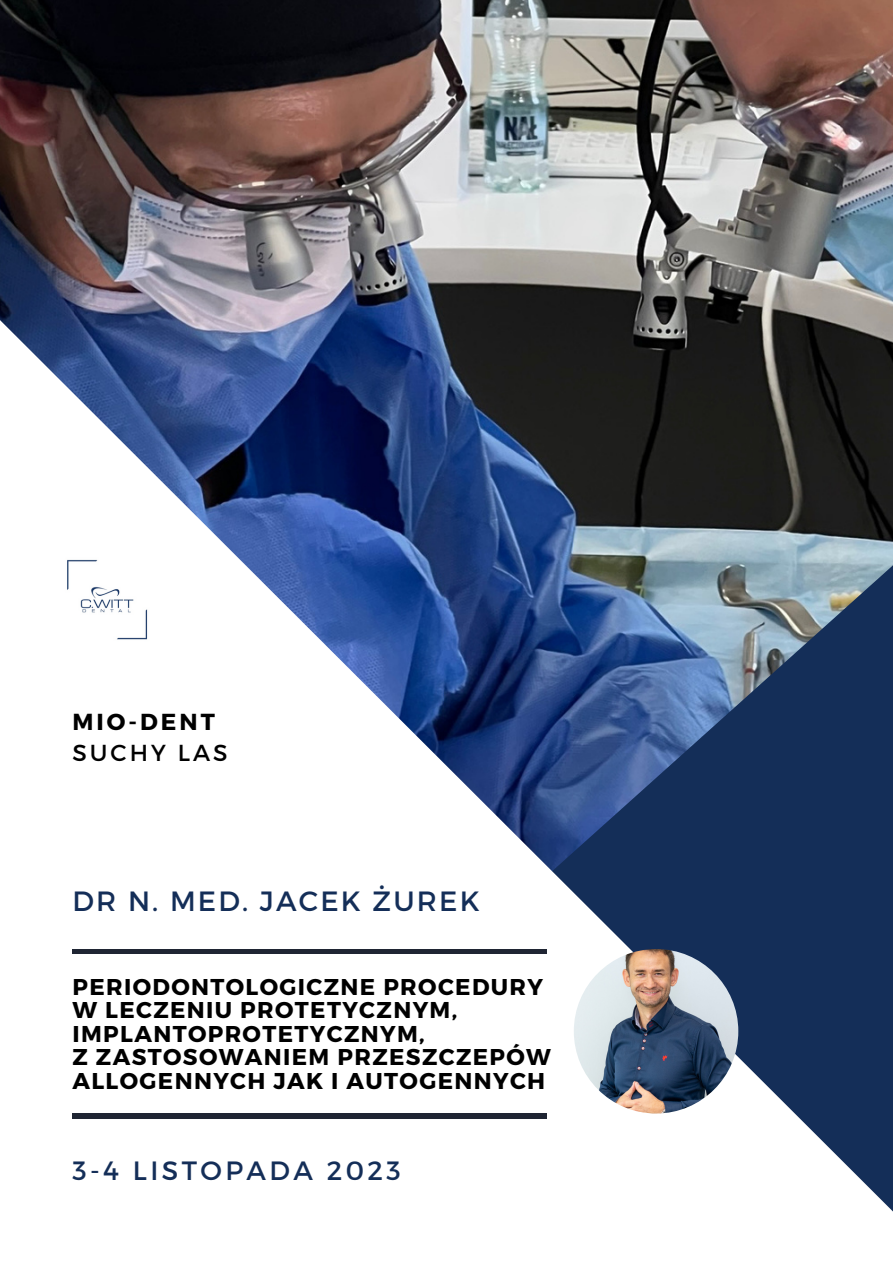
<style>
.page{position:relative;width:893px;height:1264px;background:#fff}
.page>*{position:absolute;margin:0;border:0;box-sizing:border-box;transform-origin:0 0}
.t1{font:27.9px "Montserrat";letter-spacing:.08em;color:#142e58}
.t2{font:26.4px "Montserrat";letter-spacing:.13em;color:#142e58}
.t3{font:700 23.1px "Montserrat";letter-spacing:.13em;color:#000}
.t4{font:23.1px "Montserrat";letter-spacing:.13em;color:#000}
.t5{font:700 22.8px/23.5px "Montserrat";letter-spacing:.06em;color:#000}
</style>
<div class="page">
<img style="left:0;top:0;width:892px;height:156px">
<img style="left:0;top:156px;width:892px;height:1055px">
<hr style="left:72px;top:949px;width:475px;height:4px;background:#1f2533">
<hr style="left:72px;top:1113px;width:475px;height:4px;background:#1f2533">
<img style="left:63px;top:554px;width:88px;height:92px">
<img style="left:573px;top:949px;width:165px;height:164px;border-radius:50%">
<p class="t3" style="left:72px;top:706px;width:144px">MIO-DENT</p>
<p class="t4" style="left:72px;top:737px;width:157px">SUCHY LAS</p>
<p class="t1" style="left:72px;top:882px;width:409px">DR N. MED. JACEK ŻUREK</p>
<p class="t5" style="left:72px;top:973px;width:472px">PERIODONTOLOGICZNE PROCEDURY</p>
<p class="t5" style="left:72px;top:997px;width:386px">W LECZENIU PROTETYCZNYM,</p>
<p class="t5" style="left:72px;top:1020px;width:354px">IMPLANTOPROTETYCZNYM,</p>
<p class="t5" style="left:72px;top:1044px;width:480px">Z ZASTOSOWANIEM PRZESZCZEPÓW<br>ALLOGENNYCH JAK I AUTOGENNYCH</p>
<p class="t2" style="left:72px;top:1153px;width:330px">3-4 LISTOPADA 2023</p>
</div>
